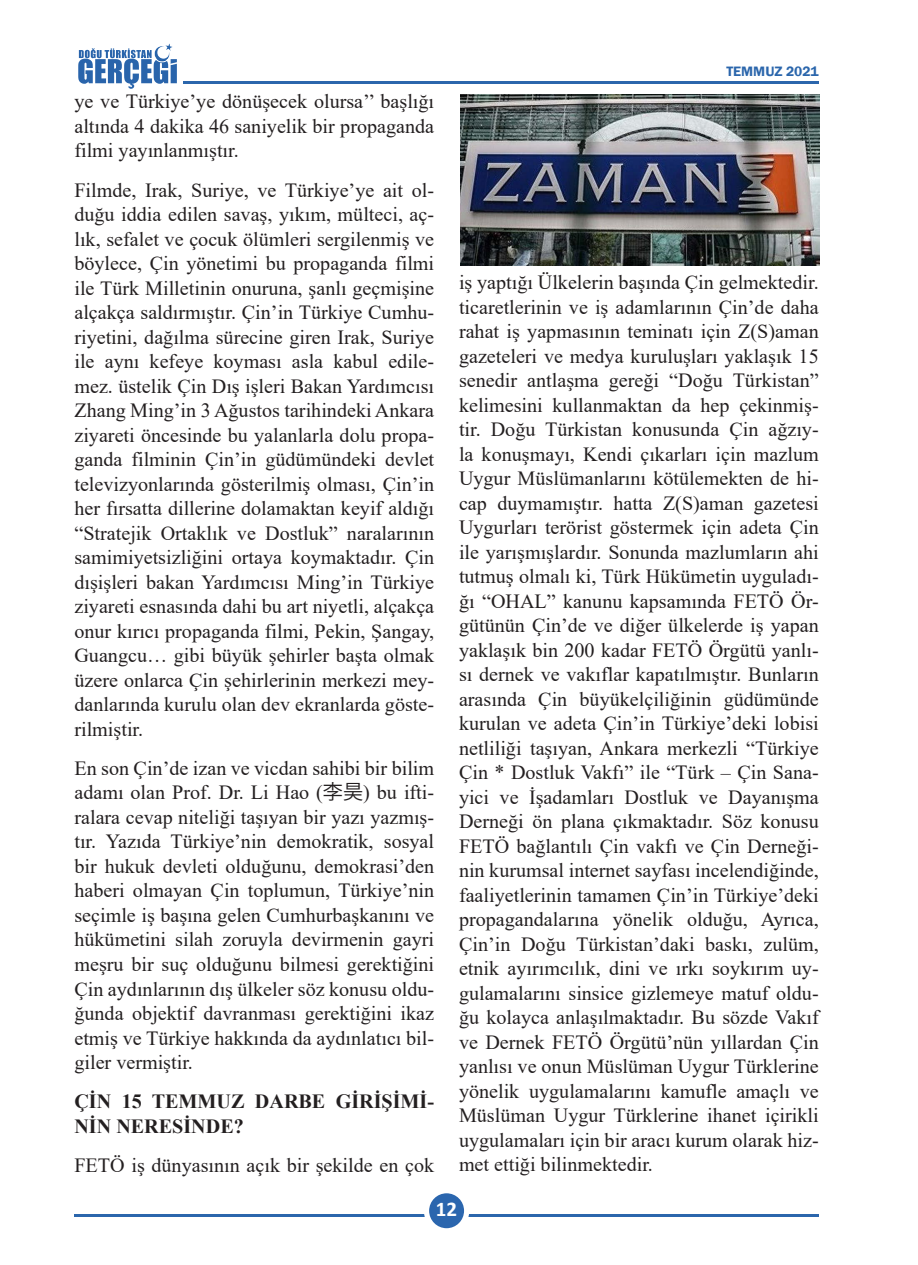
<style>
.page{position:relative;width:918px;height:1265px;background:#fff}
.page>*{position:absolute;margin:0;border:0;box-sizing:border-box;transform-origin:0 0}
.t1{font:700 21px "Calibri";color:#fff}
.METİN{font:20.12px/24.5px "Times New Roman";color:#231f20;text-align:justify}
.METİN-2{font:700 20.12px/24.5px "Times New Roman";color:#231f20}
.t2{font:600 14px "Franklin Gothic";color:#2b66ac}
.s1{font-family:"Koz Go Pr 6 N"}
</style>
<div class="page">
<hr style="left:74px;top:1214px;width:745px;height:2px;background:#2b66ac">
<div style="left:426px;top:1191px;width:41px;height:40px;background:#2b66ae;border-radius:50%"></div>
<div style="left:424px;top:1188px;width:45px;height:45px;border:5px solid #fff;border-radius:50%"></div>
<img style="left:78px;top:43px;width:99px;height:46px">
<hr style="left:183px;top:81px;width:636px;height:2px;background:#2b66ac">
<img style="left:461px;top:94px;width:358px;height:171px">
<p class="METİN" style="left:74px;top:89px;width:361px">ye ve Türkiye’ye dönüşecek olursa’’ başlığı altında 4 dakika 46 saniyelik bir propaganda filmi yayınlanmıştır.</p>
<p class="METİN" style="left:74px;top:177px;width:361px">Filmde, Irak, Suriye, ve Türkiye’ye ait ol&shy;duğu iddia edilen savaş, yıkım, mülteci, aç&shy;lık, sefalet ve çocuk ölümleri sergilenmiş ve böylece, Çin yönetimi bu propaganda filmi ile Türk Milletinin onuruna, şanlı geçmişine alçakça saldırmıştır. Çin’in Türkiye Cumhu&shy;riyetini, dağılma sürecine giren Irak, Suriye ile aynı kefeye koyması asla kabul edile&shy;mez. üstelik Çin Dış işleri Bakan Yardımcısı Zhang Ming’in 3 Ağustos tarihindeki Ankara ziyareti öncesinde bu yalanlarla dolu propa&shy;ganda filminin Çin’in güdümündeki devlet televizyonlarında gösterilmiş olması, Çin’in her fırsatta dillerine dolamaktan keyif aldığı “Stratejik Ortaklık ve Dostluk” naralarının samimiyetsizliğini ortaya koymaktadır. Çin dışişleri bakan Yardımcısı Ming’in Türkiye ziyareti esnasında dahi bu art niyetli, alçakça onur kırıcı propaganda filmi, Pekin, Şangay, Guangcu… gibi büyük şehirler başta olmak üzere onlarca Çin şehirlerinin merkezi mey&shy;danlarında kurulu olan dev ekranlarda göste&shy;rilmiştir.</p>
<p class="METİN" style="left:74px;top:755px;width:361px">En son Çin’de izan ve vicdan sahibi bir bilim adamı olan Prof. Dr. Li Hao (<span class="s1">李昊</span>) bu ifti&shy;ralara cevap niteliği taşıyan bir yazı yazmış&shy;tır. Yazıda Türkiye’nin demokratik, sosyal bir hukuk devleti olduğunu, demokrasi’den haberi olmayan Çin toplumun, Türkiye’nin seçimle iş başına gelen Cumhurbaşkanını ve hükümetini silah zoruyla devirmenin gayri meşru bir suç olduğunu bilmesi gerektiğini Çin aydınlarının dış ülkeler söz konusu oldu&shy;ğunda objektif davranması gerektiğini ikaz etmiş ve Türkiye hakkında da aydınlatıcı bil&shy;giler vermiştir.</p>
<p class="METİN-2" style="left:74px;top:1089px;width:361px">ÇİN 15 TEMMUZ DARBE GİRİŞİMİ-<br>NİN NERESİNDE?</p>
<p class="METİN" style="left:74px;top:1153px;width:361px">FETÖ iş dünyasının açık bir şekilde en çok</p>
<p class="t2" style="left:726px;top:63px;width:94px">TEMMUZ 2021</p>
<p class="METİN" style="left:459px;top:270px;width:361px">iş yaptığı Ülkelerin başında Çin gelmektedir. ticaretlerinin ve iş adamlarının Çin’de daha rahat iş yapmasının teminatı için Z(S)aman gazeteleri ve medya kuruluşları yaklaşık 15 senedir antlaşma gereği “Doğu Türkistan” kelimesini kullanmaktan da hep çekinmiş&shy;tir. Doğu Türkistan konusunda Çin ağzıy&shy;la konuşmayı, Kendi çıkarları için mazlum Uygur Müslümanlarını kötülemekten de hi&shy;cap duymamıştır. hatta Z(S)aman gazetesi Uygurları terörist göstermek için adeta Çin ile yarışmışlardır. Sonunda mazlumların ahi tutmuş olmalı ki, Türk Hükümetin uyguladı&shy;ğı “OHAL” kanunu kapsamında FETÖ Ör&shy;gütünün Çin’de ve diğer ülkelerde iş yapan yaklaşık bin 200 kadar FETÖ Örgütü yanlı&shy;sı dernek ve vakıflar kapatılmıştır. Bunların arasında Çin büyükelçiliğinin güdümünde kurulan ve adeta Çin’in Türkiye’deki lobisi netliliği taşıyan, Ankara merkezli “Türkiye Çin * Dostluk Vakfı” ile “Türk – Çin Sana&shy;yici ve İşadamları Dostluk ve Dayanışma Derneği ön plana çıkmaktadır. Söz konusu FETÖ bağlantılı Çin vakfı ve Çin Derneği&shy;nin kurumsal internet sayfası incelendiğinde, faaliyetlerinin tamamen Çin’in Türkiye’deki propagandalarına yönelik olduğu, Ayrıca, Çin’in Doğu Türkistan’daki baskı, zulüm, etnik ayırımcılık, dini ve ırkı soykırım uy&shy;gulamalarını sinsice gizlemeye matuf oldu&shy;ğu kolayca anlaşılmaktadır. Bu sözde Vakıf ve Dernek FETÖ Örgütü’nün yıllardan Çin yanlısı ve onun Müslüman Uygur Türklerine yönelik uygulamalarını kamufle amaçlı ve Müslüman Uygur Türklerine ihanet içirikli uygulamaları için bir aracı kurum olarak hiz&shy;met ettiği bilinmektedir.</p>
<p class="t1" style="left:436px;top:1194px;width:23px">12</p>
</div>
